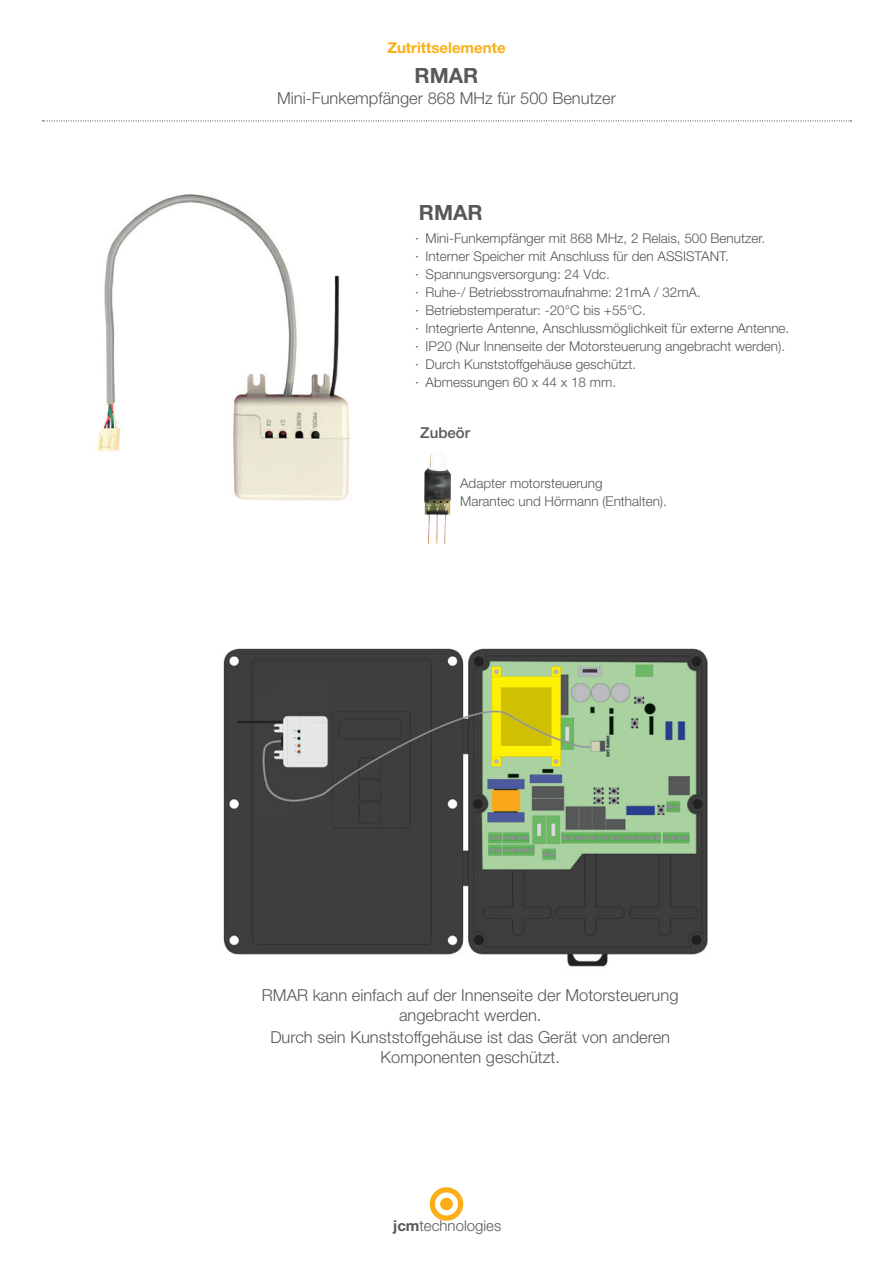
<style>
.page{position:relative;width:893px;height:1263px;background:#fff}
.page>*{position:absolute;margin:0;border:0;box-sizing:border-box;transform-origin:0 0}
.t1{font:700 21px "Helvetica Neue LT Std";color:#57585a}
.t2{font:300 16.5px/19.5px "Helvetica Neue LT Std";color:#57585a;text-align:center}
.t3{font:700 15px "Helvetica Neue LT Std";color:#faaf18}
.t4{font:300 15px "Helvetica Neue LT Std";color:#57585a}
.t5{font:500 15px "Helvetica Neue LT Std";color:#57585a}
.t6{font:300 13.5px/18px "Helvetica Neue LT Std";color:#57585a}
.s1{font-weight:700}
</style>
<div class="page">
<svg style="left:43px;top:121px;width:808px;height:1px"></svg>
<svg style="left:430px;top:1187px;width:33px;height:34px"></svg>
<div style="left:440px;top:1197px;width:13px;height:13px;background:#faaf18;border-radius:50%"></div>
<img style="left:97px;top:194px;width:253px;height:307px">
<img style="left:424px;top:453px;width:27px;height:91px">
<img style="left:223px;top:648px;width:485px;height:319px">
<p class="t3" style="left:387px;top:39px;width:120px">Zutrittselemente</p>
<h1 class="t1" style="left:415px;top:63px;width:65px">RMAR</h1>
<p class="t2" style="left:277px;top:88px;width:340px">Mini-Funkempfänger 868 MHz für 500 Benutzer</p>
<h1 class="t1" style="left:419px;top:200px;width:65px">RMAR</h1>
<p class="t6" style="left:415px;top:229px;width:376px">· Mini-Funkempfänger mit 868 MHz, 2 Relais, 500 Benutzer.<br>· Interner Speicher mit Anschluss für den ASSISTANT.<br>· Spannungsversorgung: 24 Vdc.<br>· Ruhe-/ Betriebsstromaufnahme: 21mA / 32mA.<br>· Betriebstemperatur: -20°C bis +55°C.<br>· Integrierte Antenne, Anschlussmöglichkeit für externe Antenne. · IP20 (Nur Innenseite der Motorsteuerung angebracht werden). · Durch Kunststoffgehäuse geschützt.<br>· Abmessungen 60 x 44 x 18 mm.</p>
<p class="t5" style="left:420px;top:423px;width:51px">Zubeör</p>
<p class="t6" style="left:460px;top:474px;width:208px">Adapter motorsteuerung<br>Marantec und Hörmann (Enthalten).</p>
<p class="t2" style="left:262px;top:985px;width:418px">RMAR kann einfach auf der Innenseite der Motorsteuerung angebracht werden.</p>
<p class="t2" style="left:270px;top:1027px;width:401px">Durch sein Kunststoffgehäuse ist das Gerät von anderen<br>Komponenten geschützt.</p>
<p class="t4" style="left:393px;top:1217px;width:110px"><span class="s1">jcm</span>technologies</p>
</div>
